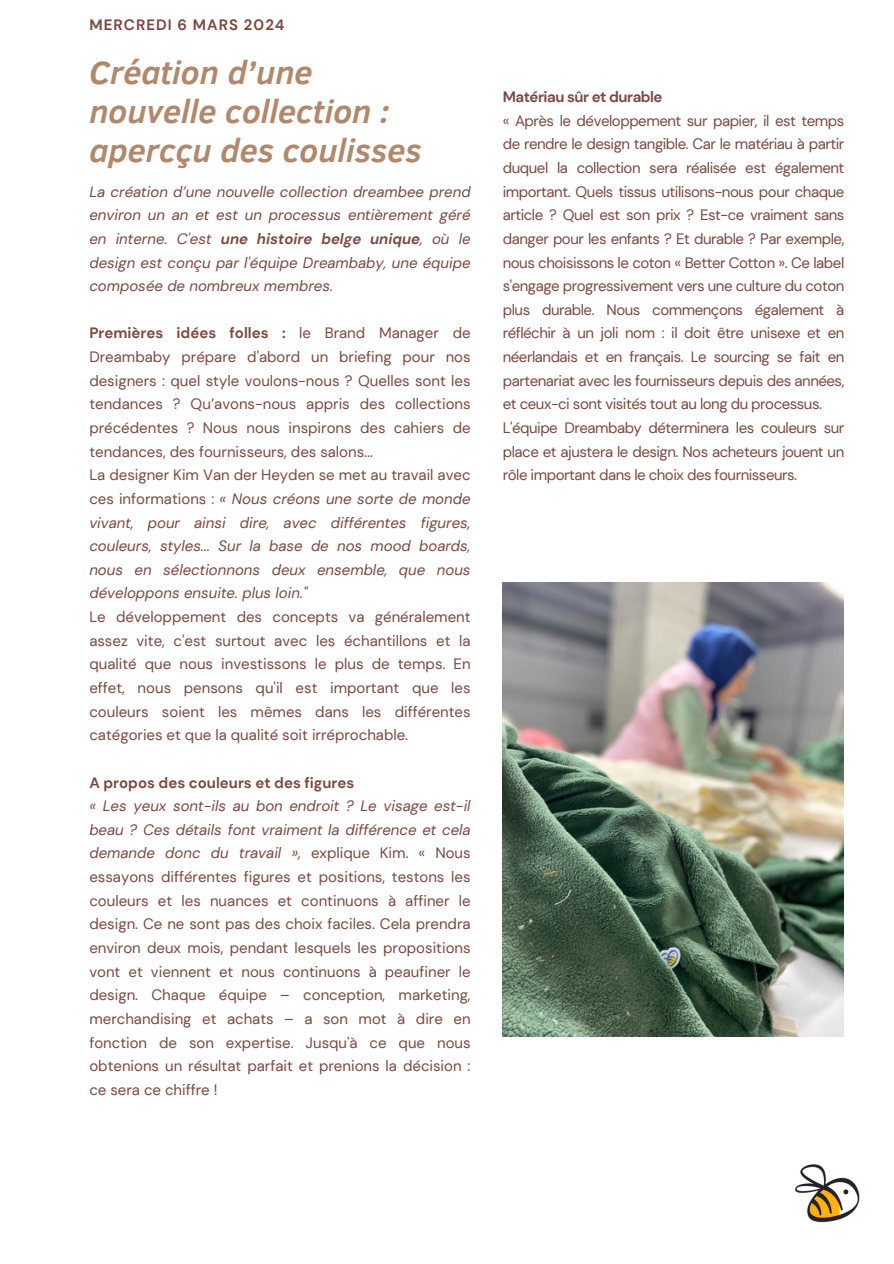
<style>
.page{position:relative;width:894px;height:1264px;background:#fff}
.page>*{position:absolute;margin:0;border:0;box-sizing:border-box;transform-origin:0 0}
.t1{font:italic 700 33px/39.3px "Clear Sans";color:#b2886c}
.t2{font:15px/23.7px "DM Sans";color:#7b4840;text-align:justify}
.t3{font:italic 15px/23.7px "DM Sans";color:#7b4840;text-align:justify}
.t4{font:700 15px "DM Sans";color:#7b4840}
.t5{font:700 15px "DM Sans";letter-spacing:-.03em;color:#7b4840}
.t6{font:700 15px "DM Sans";letter-spacing:.07em;color:#7b4840}
.s1{font-weight:700}
.s2{font-style:normal}
.s3{font-style:italic}
</style>
<div class="page">
<img style="left:795px;top:1164px;width:65px;height:59px">
<img style="left:502px;top:582px;width:341px;height:454px">
<p class="t6" style="left:89px;top:15px;width:197px">MERCREDI 6 MARS 2024</p>
<p class="t1" style="left:89px;top:51px;width:334px">Création d’une nouvelle collection : apercçu des coulisses</p>
<p class="t3" style="left:89px;top:180px;width:382px">La création d’une nouvelle collection dreambee prend environ un an et est un processus entièrement géré en interne. C'est <span class="s1">une histoire belge unique</span>, où le design est conçu par l'équipe Dreambaby, une équipe composée de nombreux membres.</p>
<p class="t2" style="left:89px;top:321px;width:382px"><span class="s1">Premières idées folles :</span> le Brand Manager de Dreambaby prépare d'abord un briefing pour nos designers : quel style voulons-nous ? Quelles sont les tendances ? Qu’avons-nous appris des collections précédentes ? Nous nous inspirons des cahiers de tendances, des fournisseurs, des salons...</p>
<p class="t3" style="left:89px;top:463px;width:382px"><span class="s2">La designer Kim Van der Heyden se met au travail avec ces informations :</span> « Nous créons une sorte de monde vivant, pour ainsi dire, avec différentes figures, couleurs, styles... Sur la base de nos mood boards, nous en sélectionnons deux ensemble, que nous développons ensuite. plus loin."</p>
<p class="t2" style="left:89px;top:605px;width:382px">Le développement des concepts va généralement assez vite, c'est surtout avec les échantillons et la qualité que nous investissons le plus de temps. En effet, nous pensons qu'il est important que les couleurs soient les mêmes dans les différentes catégories et que la qualité soit irréprochable.</p>
<p class="t4" style="left:89px;top:772px;width:266px">A propos des couleurs et des figures</p>
<p class="t2" style="left:89px;top:794px;width:382px"><span class="s3">« Les yeux sont-ils au bon endroit ? Le visage est-il beau ? Ces détails font vraiment la différence et cela demande donc du travail »,</span> explique Kim. « Nous essayons différentes figures et positions, testons les couleurs et les nuances et continuons à affiner le design. Ce ne sont pas des choix faciles. Cela prendra environ deux mois, pendant lesquels les propositions vont et viennent et nous continuons à peaufiner le design. Chaque équipe – conception, marketing, merchandising et achats – a son mot à dire en fonction de son expertise. Jusqu'à ce que nous obtenions un résultat parfait et prenions la décision : ce sera ce chiffre !</p>
<p class="t5" style="left:502px;top:87px;width:161px">Matériau sûr et durable</p>
<p class="t2" style="left:502px;top:109px;width:343px">« Après le développement sur papier, il est temps de rendre le design tangible. Car le matériau à partir duquel la collection sera réalisée est également important. Quels tissus utilisons-nous pour chaque article ? Quel est son prix ? Est-ce vraiment sans danger pour les enfants ? Et durable ? Par exemple, nous choisissons le coton « Better Cotton ». Ce label s'engage progressivement vers une culture du coton plus durable. Nous commençons également à réfléchir à un joli nom : il doit être unisexe et en néerlandais et en français. Le sourcing se fait en partenariat avec les fournisseurs depuis des années, et ceux-ci sont visités tout au long du processus.</p>
<p class="t2" style="left:502px;top:416px;width:343px">L'équipe Dreambaby déterminera les couleurs sur place et ajustera le design. Nos acheteurs jouent un rôle important dans le choix des fournisseurs.</p>
</div>
